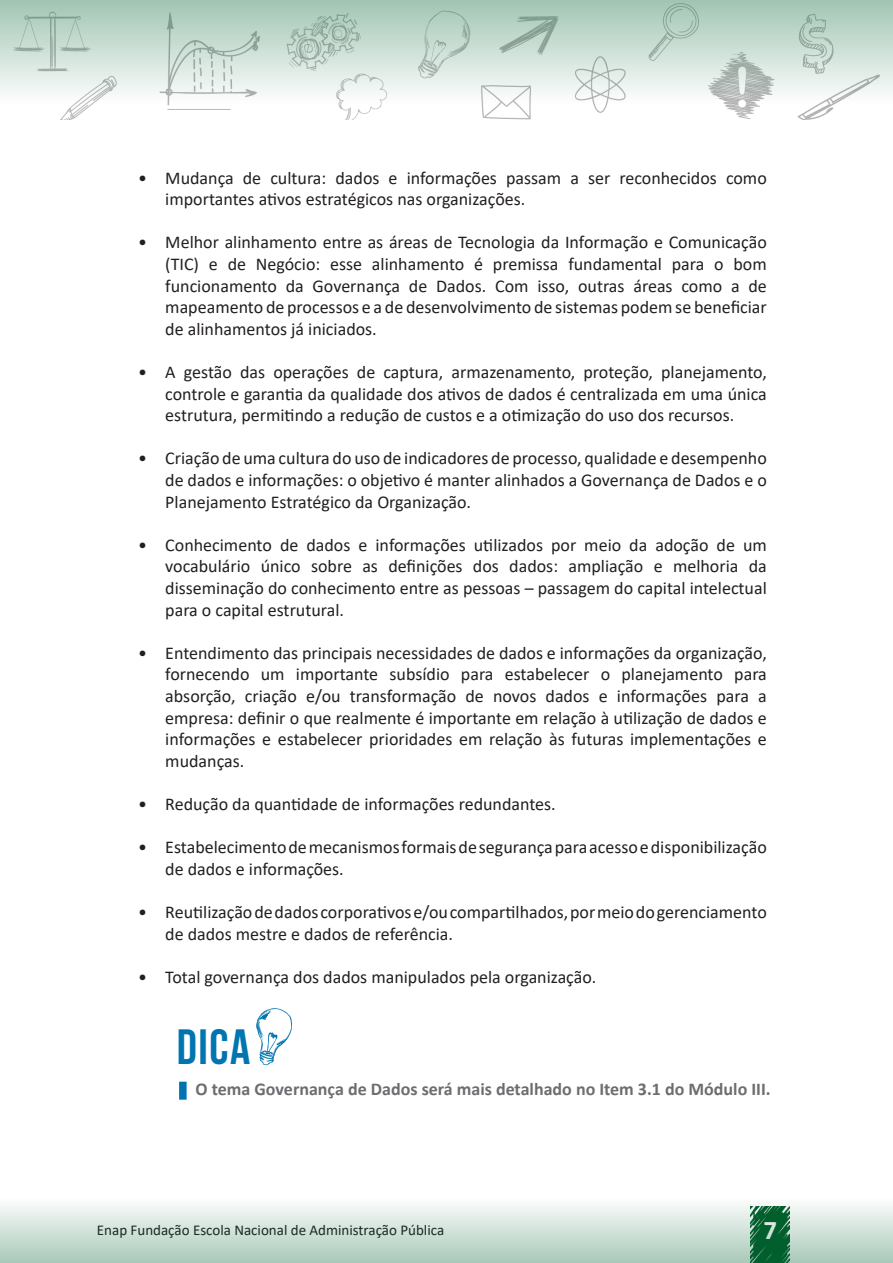
<style>
.page{position:relative;width:893px;height:1263px;background:#fff}
.page>*{position:absolute;margin:0;border:0;box-sizing:border-box;transform-origin:0 0}
.t1{font:49.5px "Bebas Neue";color:#0075b0}
.t2{font:700 27px "Calibri";color:#fff}
.t3{font:18px/21.6px "Calibri";color:#231f20;text-align:justify}
.Dica_texto{font:700 18px "Calibri";color:#6c6d70}
.t4{font:15px "Calibri";color:#231f20}
</style>
<div class="page">
<svg style="left:0;top:0;width:893px;height:120px"></svg>
<svg style="left:0;top:1205px;width:893px;height:58px;background:#c6dbd0"></svg>
<div style="left:179px;top:1082px;width:8px;height:18px;background:#0075b0"></div>
<svg style="left:256px;top:1008px;width:36px;height:57px"></svg>
<p class="t3" style="left:165px;top:166px;width:603px;text-indent:-27px">• Mudança de cultura: dados e informações passam a ser reconhecidos como importantes ativos estratégicos nas organizações.</p>
<p class="t3" style="left:165px;top:231px;width:603px;text-indent:-27px">• Melhor alinhamento entre as áreas de Tecnologia da Informação e Comunicação (TIC) e de Negócio: esse alinhamento é premissa fundamental para o bom funcionamento da Governança de Dados. Com isso, outras áreas como a de mapeamento de processos e a de desenvolvimento de sistemas podem se beneficiar de alinhamentos já iniciados.</p>
<p class="t3" style="left:165px;top:361px;width:603px;text-indent:-27px">• A gestão das operações de captura, armazenamento, proteção, planejamento, controle e garantia da qualidade dos ativos de dados é centralizada em uma única estrutura, permitindo a redução de custos e a otimização do uso dos recursos.</p>
<p class="t3" style="left:165px;top:447px;width:603px;text-indent:-27px">• Criação de uma cultura do uso de indicadores de processo, qualidade e desempenho de dados e informações: o objetivo é manter alinhados a Governança de Dados e o Planejamento Estratégico da Organização.</p>
<p class="t3" style="left:165px;top:534px;width:603px;text-indent:-27px">• Conhecimento de dados e informações utilizados por meio da adoção de um vocabulário único sobre as definições dos dados: ampliação e melhoria da disseminação do conhecimento entre as pessoas – passagem do capital intelectual para o capital estrutural.</p>
<p class="t3" style="left:165px;top:642px;width:603px;text-indent:-27px">• Entendimento das principais necessidades de dados e informações da organização, fornecendo um importante subsídio para estabelecer o planejamento para absorção, criação e/ou transformação de novos dados e informações para a empresa: definir o que realmente é importante em relação à utilização de dados e informações e estabelecer prioridades em relação às futuras implementações e mudanças.</p>
<p class="t3" style="left:138px;top:793px;width:419px">• Redução da quantidade de informações redundantes.</p>
<p class="t3" style="left:165px;top:836px;width:603px;text-indent:-27px">• Estabelecimento de mecanismos formais de segurança para acesso e disponibilização de dados e informações.</p>
<p class="t3" style="left:165px;top:901px;width:603px;text-indent:-27px">• Reutilização de dados corporativos e/ou compartilhados, por meio do gerenciamento de dados mestre e dados de referência.</p>
<p class="t3" style="left:138px;top:966px;width:460px">• Total governança dos dados manipulados pela organização.</p>
<p class="t1" style="left:177px;top:1019px;width:75px">Dica</p>
<p class="Dica_texto" style="left:196px;top:1076px;width:577px">O tema Governança de Dados será mais detalhado no Item 3.1 do Módulo III.</p>
<p class="t4" style="left:97px;top:1220px;width:349px">Enap Fundação Escola Nacional de Administração Pública</p>
<h2 class="t2" style="left:763px;top:1210px;width:15px">7</h2>
</div>
